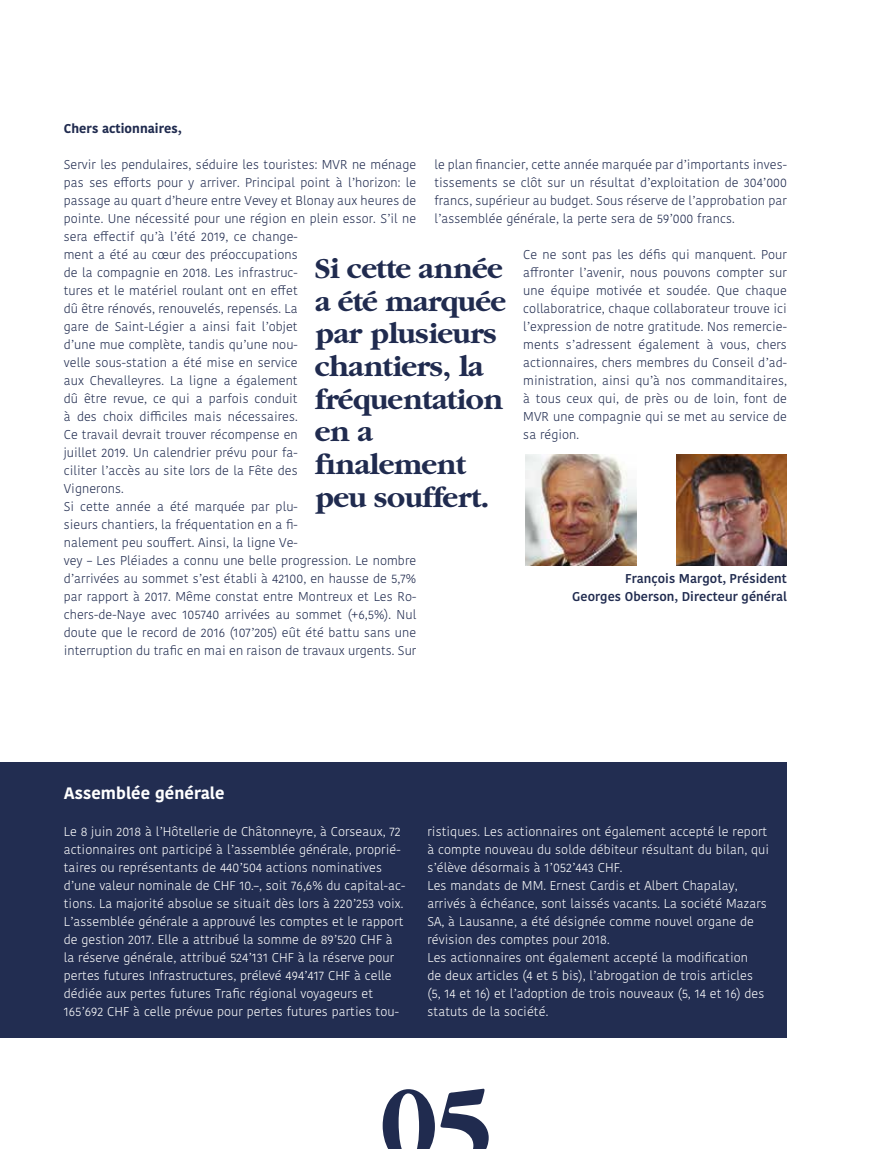
<style>
.page{position:relative;width:872px;height:1149px;background:#fff}
.page>*{position:absolute;margin:0;border:0;box-sizing:border-box;transform-origin:0 0}
.t1{font:700 112.65px "Garamond";color:#202b4f;scale:.95 1}
.t2{font:700 30px/32.7px "Garamond";letter-spacing:-.015em;color:#202b4f}
.t3{font:700 16.5px "Kohinoor Bangla";letter-spacing:.005em;color:#fff}
.t4{font:300 12.75px/18px "Kohinoor Bangla";letter-spacing:.005em;color:#202b4f;text-align:justify}
.t5{font:300 12.75px/18px "Kohinoor Bangla";letter-spacing:.005em;color:#fff}
.t6{font:600 12.75px/18px "Kohinoor Bangla";letter-spacing:.005em;color:#202b4f;text-align:right}
.t7{font:700 12.75px "Kohinoor Bangla";letter-spacing:.005em;color:#202b4f}
</style>
<div class="page">
<img style="left:525px;top:454px;width:111px;height:111px">
<img style="left:676px;top:454px;width:111px;height:111px">
<div style="left:0;top:762px;width:787px;height:275px;background:#202b4f"></div>
<p class="t7" style="left:64px;top:117px;width:119px">Chers actionnaires,</p>
<p class="t4" style="left:64px;top:155px;width:354px;text-align:left">Servir les pendulaires, séduire les touristes: MVR ne ménage pas ses efforts pour y arriver. Principal point à l’horizon: le passage au quart d’heure entre Vevey et Blonay aux heures de pointe. Une nécessité pour une région en plein essor. S’il ne sera effectif qu’à l’été 2019, ce change-<br>ment a été au cœur des préoccupations<br>de la compagnie en 2018. Les infrastruc-<br>tures et le matériel roulant ont en effet<br>dû être rénovés, renouvelés, repensés. La<br>gare de Saint-Légier a ainsi fait l’objet<br>d’une mue complète, tandis qu’une nou-<br>velle sous-station a été mise en service<br>aux Chevalleyres. La ligne a également<br>dû être revue, ce qui a parfois conduit<br>à des choix difficiles mais nécessaires.<br>Ce travail devrait trouver récompense en<br>juillet 2019. Un calendrier prévu pour fa-<br>ciliter l’accès au site lors de la Fête des<br>Vignerons.<br>Si cette année a été marquée par plu-<br>sieurs chantiers, la fréquentation en a fi-<br>nalement peu souffert. Ainsi, la ligne Ve-<br>vey – Les Pléiades a connu une belle progression. Le nombre d’arrivées au sommet s’est établi à 42100, en hausse de 5,7% par rapport à 2017. Même constat entre Montreux et Les Ro&shy;chers-de-Naye avec 105740 arrivées au sommet (+6,5%). Nul doute que le record de 2016 (107’205) eût été battu sans une interruption du trafic en mai en raison de travaux urgents. Sur</p>
<p class="t4" style="left:434px;top:155px;width:354px">le plan financier, cette année marquée par d’importants inves&shy;tissements se clôt sur un résultat d’exploitation de 304’000 francs, supérieur au budget. Sous réserve de l’approbation par l’assemblée générale, la perte sera de 59’000 francs.</p>
<p class="t4" style="left:523px;top:245px;width:265px">Ce ne sont pas les défis qui manquent. Pour affronter l’avenir, nous pouvons compter sur une équipe motivée et soudée. Que chaque collaboratrice, chaque collaborateur trouve ici l’expression de notre gratitude. Nos remercie&shy;ments s’adressent également à vous, chers actionnaires, chers membres du Conseil d’ad&shy;ministration, ainsi qu’à nos commanditaires, à tous ceux qui, de près ou de loin, font de MVR une compagnie qui se met au service de sa région.</p>
<h2 class="t2" style="left:315px;top:252px;width:193px">Si cette année a été marquée par plusieurs chantiers, la fréquentation en a finalement peu souffert.</h2>
<p class="t6" style="left:572px;top:569px;width:216px">François Margot, Président<br>Georges Oberson, Directeur général</p>
<p class="t3" style="left:64px;top:778px;width:162px">Assemblée générale</p>
<p class="t5" style="left:64px;top:821px;width:343px">Le 8 juin 2018 à l’Hôtellerie de Châtonneyre, à Corseaux, 72 actionnaires ont participé à l’assemblée générale, proprié&shy;taires ou représentants de 440’504 actions nominatives d’une valeur nominale de CHF 10.–, soit 76,6% du capital-ac&shy;tions. La majorité absolue se situait dès lors à 220’253 voix.<br>L’assemblée générale a approuvé les comptes et le rapport de gestion 2017. Elle a attribué la somme de 89’520 CHF à la réserve générale, attribué 524’131 CHF à la réserve pour pertes futures Infrastructures, prélevé 494’417 CHF à celle dédiée aux pertes futures Trafic régional voyageurs et 165’692 CHF à celle prévue pour pertes futures parties tou-</p>
<p class="t5" style="left:427px;top:821px;width:343px">ristiques. Les actionnaires ont également accepté le report à compte nouveau du solde débiteur résultant du bilan, qui s’élève désormais à 1’052’443 CHF.<br>Les mandats de MM. Ernest Cardis et Albert Chapalay, arrivés à échéance, sont laissés vacants. La société Mazars SA, à Lausanne, a été désignée comme nouvel organe de révision des comptes pour 2018.<br>Les actionnaires ont également accepté la modification<br>de deux articles (4 et 5 bis), l’abrogation de trois articles (5, 14 et 16) et l’adoption de trois nouveaux (5, 14 et 16) des statuts de la société.</p>
<h1 class="t1" style="left:378px;top:1065px;width:123px">05</h1>
</div>
